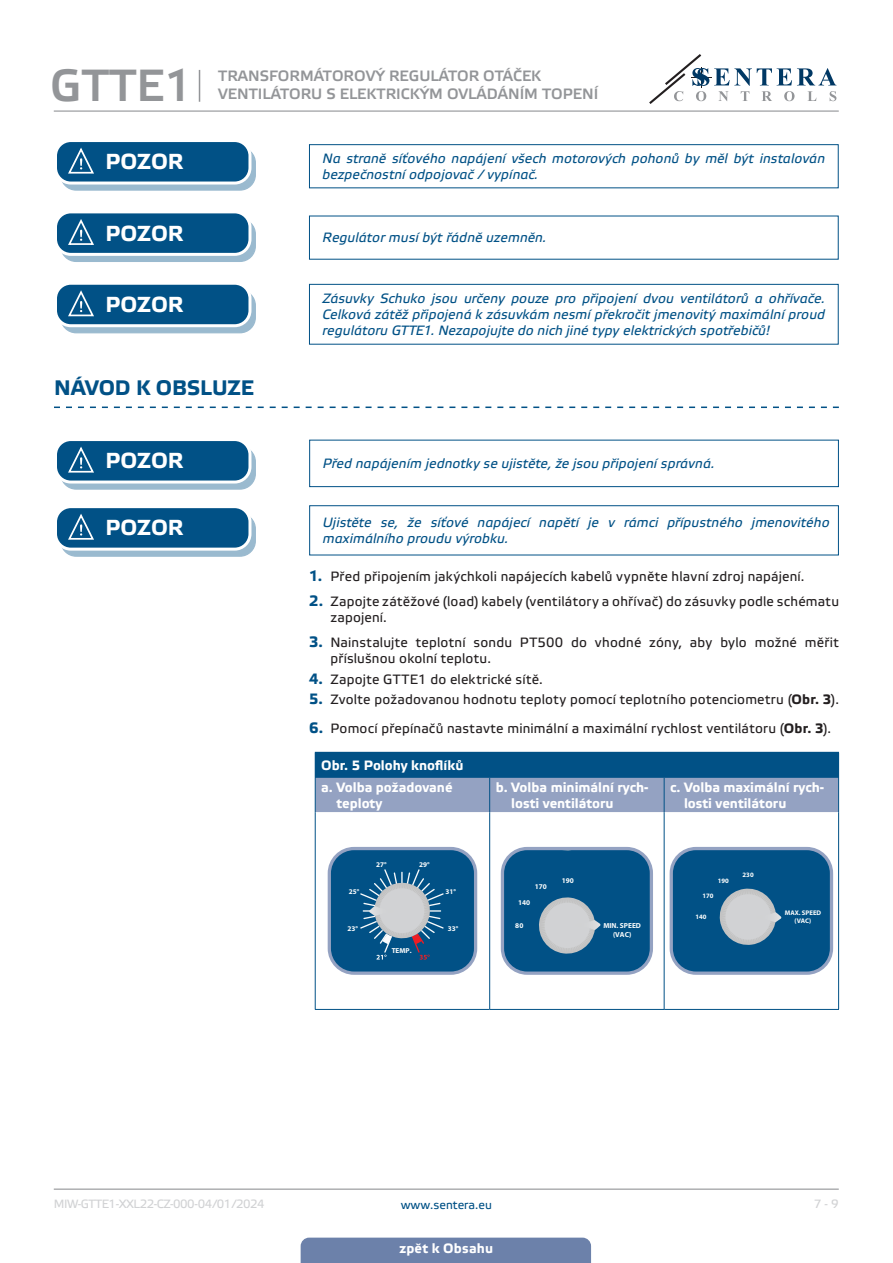
<style>
.page{position:relative;width:893px;height:1263px;background:#fff}
.page>*{position:absolute;margin:0;border:0;box-sizing:border-box;transform-origin:0 0}
.t1{font:45px "Etelka Medium Pro";color:#939598}
.t2{font:700 21.75px "Etelka Text Pro";color:#fff}
.t3{font:700 21px "Etelka Text Pro";letter-spacing:-.005em;color:#015186}
.t4{font:15px/18px "Etelka Medium Pro";color:#939598}
.t5{font:13.5px/16.2px "Etelka Text Pro";letter-spacing:.015em;color:#231f20}
.attention{font:italic 13.5px/16.2px "Etelka Text Pro";letter-spacing:.01em;color:#015186;text-align:justify}
.bullet{font:italic 13.5px/16.2px "Etelka Text Pro";letter-spacing:.01em;color:#015186}
.head-table{font:700 13.5px/16.2px "Etelka Text Pro";color:#fff}
.Attention_text{font:italic 13.5px/16.2px "Etelka Text Pro";letter-spacing:.01em;color:#015186}
.t6{font:12px "Etelka Text Pro";letter-spacing:-.04em;color:#d1d2d4}
.t7{font:12px "Etelka Text Pro";color:#015186}
.t8{font:700 11.4px "Myriad Pro";color:#f2f3f4;scale:1.11 1}
.t9{font:700 7.35px/8.7px "Myriad Pro";color:#f9fbfc;text-align:center}
.t10{font:700 7.2px "Myriad Pro";color:#f9fbfc}
.t11{font:700 6.75px/7.9px "Myriad Pro";color:#f9fbfc;text-align:center}
.s1{font-weight:700;font-size:15px;color:#015186}
.s2{font-weight:700}
</style>
<div class="page">
<hr style="left:54px;top:111px;width:785px;height:1px;background:#939598">
<hr style="left:54px;top:1188px;width:785px;height:2px;background:#939598">
<svg style="left:649px;top:54px;width:187px;height:50px"></svg>
<div style="left:301px;top:1237px;width:290px;height:26px;background:#6c81aa"></div>
<hr style="left:199px;top:70px;width:1px;height:32px;background:#939598">
<svg style="left:54px;top:406px;width:785px;height:2px"></svg>
<div style="left:61px;top:148px;width:194px;height:42px;background:#9abacf;border-radius:15px"></div>
<div style="left:60px;top:147px;width:196px;height:44px;border:1px solid #015186;border-radius:15px"></div>
<div style="left:56px;top:141px;width:194px;height:42px;background:#015186;border-radius:15px"></div>
<div style="left:54px;top:139px;width:197px;height:46px;border:3px solid #fff;border-radius:15px"></div>
<svg style="left:67px;top:147px;width:38px;height:37px"></svg>
<div style="left:309px;top:144px;width:530px;height:44px;border:1px solid #015186"></div>
<div style="left:61px;top:219px;width:194px;height:42px;background:#9abacf;border-radius:15px"></div>
<div style="left:60px;top:218px;width:196px;height:44px;border:1px solid #015186;border-radius:15px"></div>
<div style="left:56px;top:212px;width:194px;height:42px;background:#015186;border-radius:15px"></div>
<div style="left:54px;top:210px;width:197px;height:46px;border:3px solid #fff;border-radius:15px"></div>
<svg style="left:67px;top:219px;width:38px;height:36px"></svg>
<svg style="left:61px;top:290px;width:194px;height:43px"></svg>
<div style="left:60px;top:290px;width:196px;height:43px;border:1px solid #015186;border-radius:15px"></div>
<div style="left:56px;top:283px;width:194px;height:43px;background:#015186;border-radius:15px"></div>
<div style="left:54px;top:282px;width:197px;height:45px;border:3px solid #fff;border-radius:15px"></div>
<svg style="left:67px;top:290px;width:38px;height:36px"></svg>
<div style="left:309px;top:284px;width:530px;height:61px;border:1px solid #015186"></div>
<svg style="left:61px;top:447px;width:194px;height:42px"></svg>
<div style="left:60px;top:446px;width:196px;height:44px;border:1px solid #015186;border-radius:15px"></div>
<div style="left:56px;top:440px;width:194px;height:42px;background:#015186;border-radius:15px"></div>
<div style="left:54px;top:438px;width:197px;height:45px;border:3px solid #fff;border-radius:15px"></div>
<svg style="left:67px;top:446px;width:38px;height:37px"></svg>
<div style="left:309px;top:440px;width:530px;height:47px;border:1px solid #015186"></div>
<div style="left:61px;top:514px;width:194px;height:42px;background:#9abacf;border-radius:15px"></div>
<div style="left:60px;top:513px;width:196px;height:44px;border:1px solid #015186;border-radius:15px"></div>
<div style="left:56px;top:507px;width:194px;height:42px;background:#015186;border-radius:15px"></div>
<div style="left:54px;top:505px;width:197px;height:46px;border:3px solid #fff;border-radius:15px"></div>
<svg style="left:67px;top:514px;width:38px;height:36px"></svg>
<div style="left:309px;top:505px;width:530px;height:50px;border:1px solid #015186"></div>
<svg style="left:316px;top:812px;width:522px;height:197px"></svg>
<hr style="left:315px;top:752px;width:175px;height:1px;background:#015186">
<hr style="left:490px;top:752px;width:174px;height:1px;background:#015186">
<hr style="left:664px;top:752px;width:175px;height:1px;background:#015186">
<svg style="left:315px;top:753px;width:524px;height:59px;background:#557fa8"></svg>
<hr style="left:315px;top:778px;width:1px;height:34px;background:#015186">
<hr style="left:489px;top:778px;width:1px;height:34px;background:#015186">
<hr style="left:664px;top:778px;width:1px;height:34px;background:#015186">
<hr style="left:838px;top:778px;width:1px;height:34px;background:#015186">
<hr style="left:315px;top:812px;width:1px;height:197px;background:#015186">
<hr style="left:489px;top:812px;width:1px;height:197px;background:#015186">
<hr style="left:664px;top:812px;width:1px;height:197px;background:#015186">
<hr style="left:838px;top:812px;width:1px;height:197px;background:#015186">
<hr style="left:315px;top:1009px;width:175px;height:1px;background:#015186">
<hr style="left:490px;top:1009px;width:174px;height:1px;background:#015186">
<hr style="left:664px;top:1009px;width:175px;height:1px;background:#015186">
<svg style="left:329px;top:848px;width:147px;height:125px;background:#2e6c96"></svg>
<div style="left:328px;top:847px;width:149px;height:128px;border:3px solid #94a2c2;border-radius:25px"></div>
<svg style="left:502px;top:848px;width:149px;height:125px;background:#246793"></svg>
<div style="left:501px;top:847px;width:152px;height:128px;border:3px solid #94a2c2;border-radius:25px"></div>
<svg style="left:671px;top:848px;width:160px;height:125px;background:#226592"></svg>
<div style="left:670px;top:847px;width:163px;height:128px;border:3px solid #94a2c2;border-radius:25px"></div>
<h1 class="t1" style="left:50px;top:61px;width:144px">GTTE1</h1>
<p class="t4" style="left:218px;top:67px;width:382px">TRANSFORMÁTOROVÝ REGULÁTOR OTÁČEK<br>VENTILÁTORU S ELEKTRICKÝM OVLÁDÁNÍM TOPENÍ</p>
<p class="t2" style="left:105px;top:148px;width:79px">POZOR</p>
<p class="Attention_text" style="left:323px;top:151px;width:504px">Na straně síťového napájení všech motorových pohonů by měl být instalován bezpečnostní odpojovač / vypínač.</p>
<p class="t2" style="left:105px;top:219px;width:79px">POZOR</p>
<p class="Attention_text" style="left:323px;top:231px;width:226px">Regulátor musí být řádně uzemněn.</p>
<p class="t2" style="left:105px;top:291px;width:79px">POZOR</p>
<p class="attention" style="left:323px;top:291px;width:504px">Zásuvky Schuko jsou určeny pouze pro připojení dvou ventilátorů a ohřívače.<br>Celková zátěž připojená k zásuvkám nesmí překročit jmenovitý maximální proud regulátoru GTTE1. Nezapojujte do nich jiné typy elektrických spotřebičů!</p>
<p class="t3" style="left:54px;top:375px;width:201px">NÁVOD K OBSLUZE</p>
<p class="t2" style="left:105px;top:447px;width:79px">POZOR</p>
<p class="bullet" style="left:323px;top:456px;width:393px">Před napájením jednotky se ujistěte, že jsou připojení správná.</p>
<p class="t2" style="left:105px;top:514px;width:79px">POZOR</p>
<p class="bullet" style="left:323px;top:515px;width:508px">Ujistěte se, že síťové napájecí napětí je v rámci přípustného jmenovitého maximálního proudu výrobku.</p>
<p class="t5" style="left:309px;top:569px;width:497px"><span class="s1">1.</span> Před připojením jakýchkoli napájecích kabelů vypněte hlavní zdroj napájení.</p>
<p class="t5" style="left:330px;top:594px;width:510px;text-indent:-21px"><span class="s1">2.</span> Zapojte zátěžové (load) kabely (ventilátory a ohřívač) do zásuvky podle schématu zapojení.</p>
<p class="t5" style="left:330px;top:635px;width:510px;text-indent:-21px"><span class="s1">3.</span> Nainstalujte teplotní sondu PT500 do vhodné zóny, aby bylo možné měřit příslušnou okolní teplotu.</p>
<p class="t5" style="left:309px;top:672px;width:235px"><span class="s1">4.</span> Zapojte GTTE1 do elektrické sítě.</p>
<p class="t5" style="left:309px;top:692px;width:531px"><span class="s1">5.</span> Zvolte požadovanou hodnotu teploty pomocí teplotního potenciometru (<span class="s2">Obr. 3</span>).</p>
<p class="t5" style="left:309px;top:721px;width:524px"><span class="s1">6.</span> Pomocí přepínačů nastavte minimální a maximální rychlost ventilátoru (<span class="s2">Obr. 3</span>).</p>
<p class="head-table" style="left:321px;top:757px;width:144px">Obr. 5 Polohy knoflíků</p>
<p class="head-table" style="left:336px;top:779px;width:118px;text-indent:-15px">a. Volba požadované teploty</p>
<p class="head-table" style="left:511px;top:779px;width:139px;text-indent:-16px">b. Volba minimální rych&shy;losti ventilátoru</p>
<p class="head-table" style="left:684px;top:779px;width:142px;text-indent:-14px">c. Volba maximální rych&shy;losti ventilátoru</p>
<p class="t11" style="left:562px;top:776px;width:13px">230</p>
<p class="t11" style="left:537px;top:782px;width:13px">190</p>
<p class="t11" style="left:567px;top:797px;width:38px">MAX. SPEED (VAC)</p>
<p class="t11" style="left:522px;top:797px;width:13px">170</p>
<p class="t10" style="left:349px;top:887px;width:12px">25°</p>
<p class="t10" style="left:376px;top:860px;width:12px">27°</p>
<p class="t10" style="left:419px;top:860px;width:12px">29°</p>
<p class="t10" style="left:445px;top:887px;width:12px">31°</p>
<p class="t10" style="left:348px;top:924px;width:12px">23°</p>
<p class="t10" style="left:448px;top:924px;width:12px">33°</p>
<p class="t10" style="left:392px;top:946px;width:21px">TEMP.</p>
<p class="t9" style="left:535px;top:882px;width:14px">170</p>
<p class="t9" style="left:518px;top:898px;width:14px">140</p>
<p class="t9" style="left:515px;top:921px;width:10px">80</p>
<p class="t9" style="left:562px;top:876px;width:14px">190</p>
<p class="t9" style="left:603px;top:921px;width:39px">MIN. SPEED (VAC)</p>
<p class="t8" style="left:614px;top:924px;width:8px">5</p>
<p class="t11" style="left:718px;top:877px;width:13px">190</p>
<p class="t11" style="left:702px;top:891px;width:13px">170</p>
<p class="t11" style="left:695px;top:912px;width:13px">140</p>
<p class="t11" style="left:743px;top:871px;width:13px">230</p>
<p class="t11" style="left:785px;top:908px;width:38px">MAX. SPEED (VAC)</p>
<p class="t6" style="left:54px;top:1197px;width:212px">MIW-GTTE1-XXL22-CZ-000 - 04 / 01 / 2024</p>
<p class="t7" style="left:401px;top:1198px;width:93px">www.sentera.eu</p>
<p class="t6" style="left:814px;top:1197px;width:27px">7 - 9</p>
<p class="head-table" style="left:399px;top:1240px;width:95px">zpět k Obsahu</p>
</div>
